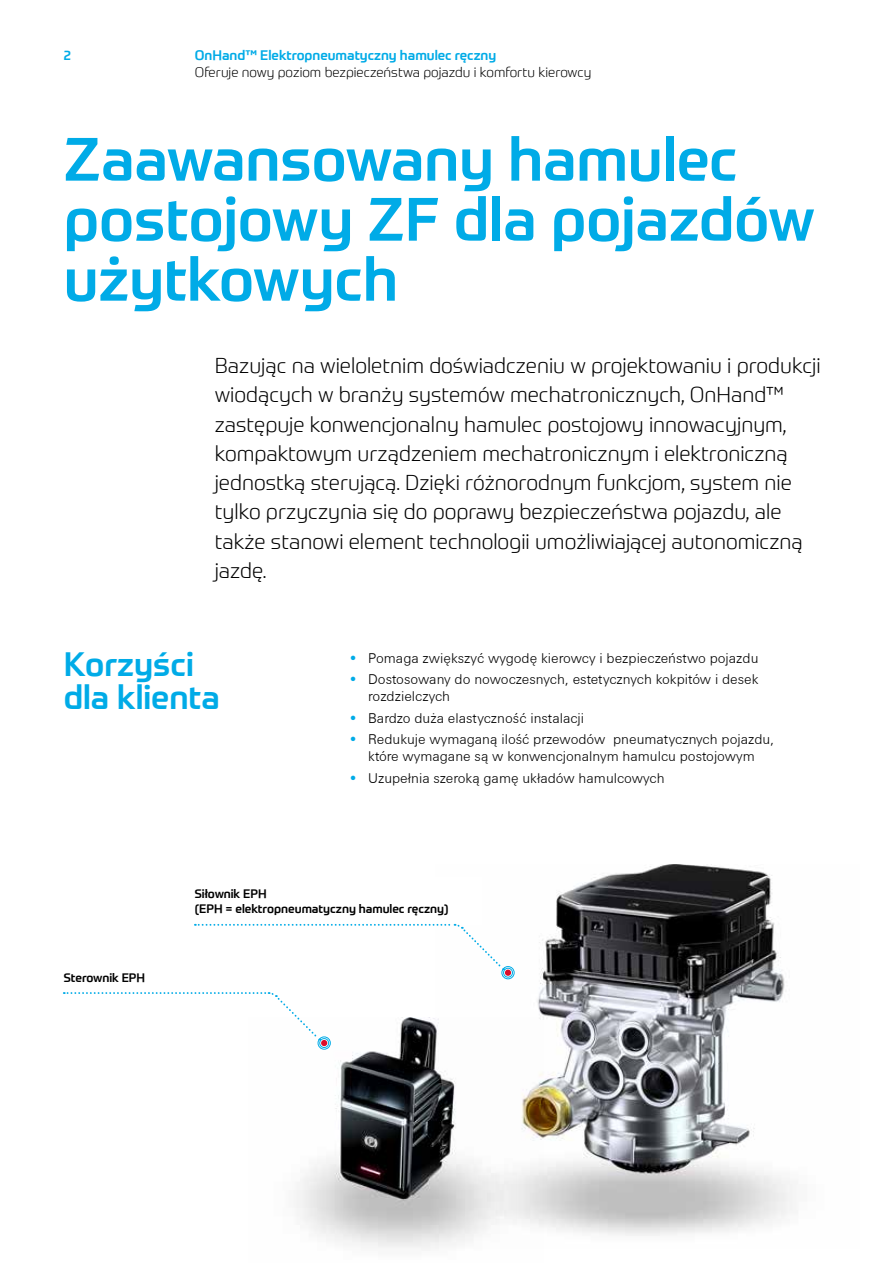
<style>
.page{position:relative;width:893px;height:1263px;background:#fff}
.page>*{position:absolute;margin:0;border:0;box-sizing:border-box;transform-origin:0 0}
.t1{font:500 60px/60px "ZF Prometo";color:#00abe7}
.t2{font:500 33px/33px "ZF Prometo";color:#00abe7}
.t3{font:300 21px/29.2px "ZF Prometo";color:#000}
.t4{font:300 14.25px/17.1px "ZF Sans";color:#000}
.t5{font:300 13.5px "ZF Prometo";color:#000}
.t6{font:500 13.5px "ZF Prometo";color:#00abe7}
.t7{font:500 12px/14.4px "ZF Prometo";color:#000}
.s1{font-weight:500;color:#00abe7}
</style>
<div class="page">
<img style="left:296px;top:1017px;width:140px;height:232px">
<img style="left:436px;top:864px;width:357px;height:384px">
<div style="left:195px;top:877px;width:287px;height:48px;background:#fff"></div>
<svg style="left:195px;top:923px;width:320px;height:56px"></svg>
<svg style="left:64px;top:992px;width:267px;height:58px"></svg>
<p class="t6" style="left:64px;top:47px;width:9px">2</p>
<p class="t6" style="left:195px;top:47px;width:303px">OnHand™ Elektropneumatyczny hamulec ręczny</p>
<p class="t5" style="left:195px;top:64px;width:398px">Oferuje nowy poziom bezpieczeństwa pojazdu i komfortu kierowcy</p>
<h1 class="t1" style="left:64px;top:129px;width:753px">Zaawansowany hamulec postojowy ZF dla pojazdów użytkowych</h1>
<p class="t3" style="left:215px;top:351px;width:607px">Bazując na wieloletnim doświadczeniu w projektowaniu i produkcji wiodących w branży systemów mechatronicznych, OnHand™ zastępuje konwencjonalny hamulec postojowy innowacyjnym, kompaktowym urządzeniem mechatronicznym i elektroniczną jednostką sterującą. Dzięki różnorodnym funkcjom, system nie tylko przyczynia się do poprawy bezpieczeństwa pojazdu, ale także stanowi element technologii umożliwiającej autonomiczną jazdę.</p>
<h2 class="t2" style="left:64px;top:648px;width:157px">Korzyści dla klienta</h2>
<p class="t4" style="left:349px;top:650px;width:411px"><span class="s1">•</span> Pomaga zwiększyć wygodę kierowcy i bezpieczeństwo pojazdu</p>
<p class="t4" style="left:368px;top:671px;width:392px;text-indent:-19px"><span class="s1">•</span> Dostosowany do nowoczesnych, estetycznych kokpitów i desek rozdzielczych</p>
<p class="t4" style="left:349px;top:710px;width:237px"><span class="s1">•</span> Bardzo duża elastyczność instalacji</p>
<p class="t4" style="left:349px;top:731px;width:427px;text-align:center"><span class="s1">•</span> Redukuje wymaganą ilość przewodów pneumatycznych pojazdu, które wymagane są w konwencjonalnym hamulcu postojowym</p>
<p class="t4" style="left:349px;top:769px;width:317px"><span class="s1">•</span> Uzupełnia szeroką gamę układów hamulcowych</p>
<p class="t7" style="left:64px;top:970px;width:83px">Sterownik EPH</p>
<p class="t7" style="left:195px;top:887px;width:255px">Siłownik EPH<br>(EPH = elektropneumatyczny hamulec ręczny)</p>
</div>
